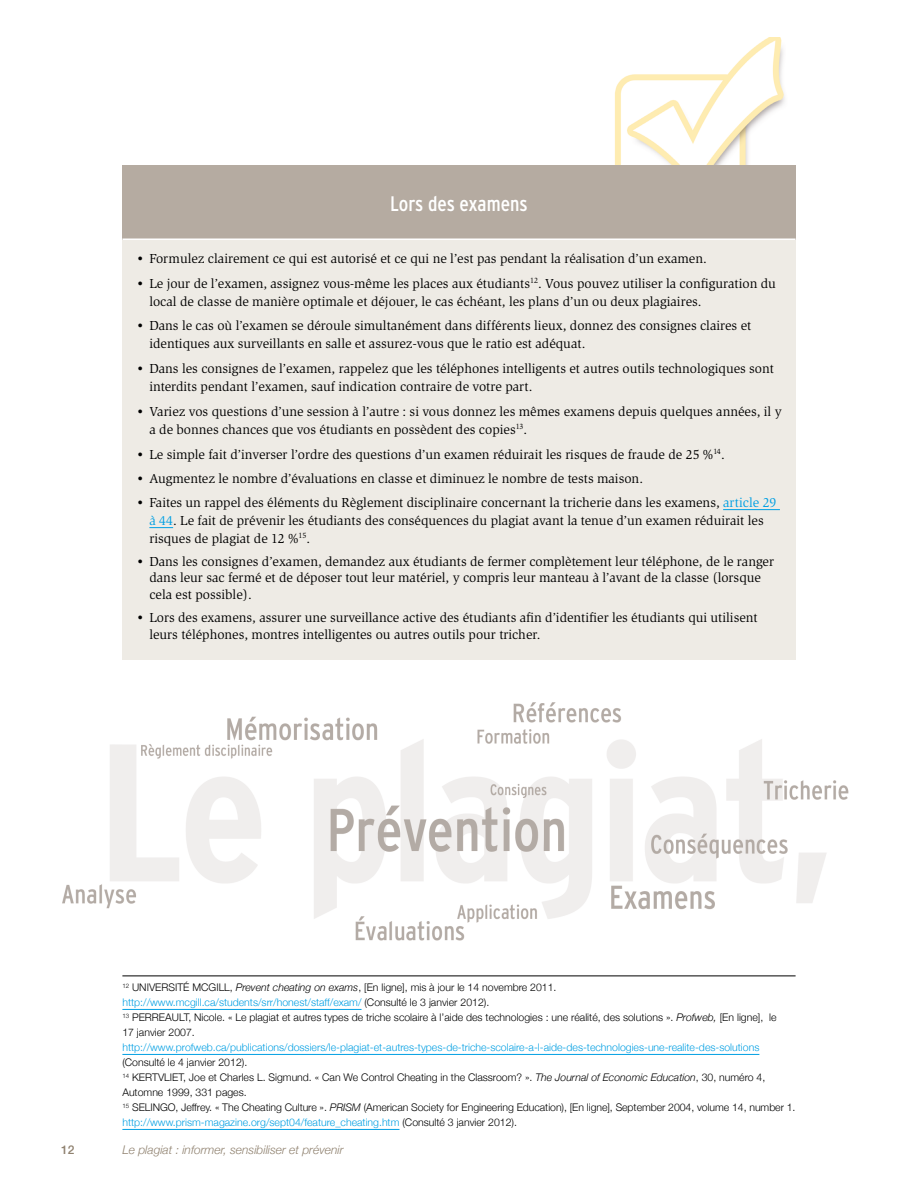
<style>
.page{position:relative;width:918px;height:1188px;background:#fff}
.page>*{position:absolute;margin:0;border:0;box-sizing:border-box;transform-origin:0 0}
.t1{font:condensed 21px "Interstate";color:#fff}
.t2{font:13.5px/18px "Slimbach ITC";color:#000}
.t3{font:italic 300 12px "Helvetica Neue";color:#908270}
.t4{font:500 12px "Helvetica Neue";color:#908270}
.t5{font:300 10.5px/15px "Helvetica Neue";color:#000}
.t6{font:300 10.5px "Helvetica Neue";color:#009fe3}
.s1{color:#009fe3}
.s2{font-style:italic}
</style>
<div class="page">
<img style="left:615px;top:37px;width:170px;height:128px">
<img style="left:62px;top:702px;width:787px;height:307px">
<hr style="left:122px;top:1009px;width:240px;height:1px;background:#009fe3">
<hr style="left:122px;top:1054px;width:637px;height:1px;background:#009fe3">
<hr style="left:122px;top:1129px;width:278px;height:1px;background:#009fe3">
<hr style="left:122px;top:976px;width:674px;height:1px;background:#000">
<div style="left:122px;top:165px;width:674px;height:495px;background:#eeebe5"></div>
<div style="left:122px;top:165px;width:674px;height:74px;background:#b5aba1"></div>
<hr style="left:122px;top:238px;width:674px;height:2px;background:#fff">
<hr style="left:723px;top:509px;width:57px;height:1px;background:#009fe3">
<svg style="left:149px;top:527px;width:24px;height:1px"></svg>
<h1 class="t1" style="left:390px;top:191px;width:139px">Lors des examens</h1>
<p class="t2" style="left:136px;top:250px;width:572px">• Formulez clairement ce qui est autorisé et ce qui ne l’est pas pendant la réalisation d’un examen.</p>
<p class="t2" style="left:149px;top:274px;width:628px;text-indent:-13px">• Le jour de l’examen, assignez vous-même les places aux étudiants<sup>12</sup>. Vous pouvez utiliser la configuration du local de classe de manière optimale et déjouer, le cas échéant, les plans d’un ou deux plagiaires.</p>
<p class="t2" style="left:149px;top:317px;width:604px;text-indent:-14px">• Dans le cas où l’examen se déroule simultanément dans différents lieux, donnez des consignes claires et identiques aux surveillants en salle et assurez-vous que le ratio est adéquat.</p>
<p class="t2" style="left:149px;top:360px;width:626px;text-indent:-14px">• Dans les consignes de l’examen, rappelez que les téléphones intelligents et autres outils technologiques sont interdits pendant l’examen, sauf indication contraire de votre part.</p>
<p class="t2" style="left:149px;top:403px;width:634px;text-indent:-14px">• Variez vos questions d’une session à l’autre : si vous donnez les mêmes examens depuis quelques années, il y a de bonnes chances que vos étudiants en possèdent des copies<sup>13</sup>.</p>
<p class="t2" style="left:136px;top:445px;width:590px">• Le simple fait d’inverser l’ordre des questions d’un examen réduirait les risques de fraude de 25 %<sup>14</sup>.</p>
<p class="t2" style="left:136px;top:470px;width:509px">• Augmentez le nombre d’évaluations en classe et diminuez le nombre de tests maison.</p>
<p class="t2" style="left:149px;top:493px;width:629px;text-indent:-14px">• Faites un rappel des éléments du Règlement disciplinaire concernant la tricherie dans les examens, <span class="s1">article 29 à 44</span>. Le fait de prévenir les étudiants des conséquences du plagiat avant la tenue d’un examen réduirait les risques de plagiat de 12 %<sup>15</sup>.</p>
<p class="t2" style="left:149px;top:553px;width:626px;line-height:16.5px;text-indent:-14px">• Dans les consignes d’examen, demandez aux étudiants de fermer complètement leur téléphone, de le ranger dans leur sac fermé et de déposer tout leur matériel, y compris leur manteau à l’avant de la classe (lorsque cela est possible).</p>
<p class="t2" style="left:149px;top:610px;width:610px;line-height:16.5px;text-indent:-14px">• Lors des examens, assurer une surveillance active des étudiants afin d’identifier les étudiants qui utilisent leurs téléphones, montres intelligentes ou autres outils pour tricher.</p>
<p class="t5" style="left:122px;top:980px;width:656px"><sup>12</sup> UNIVERSITÉ MCGILL, <span class="s2">Prevent cheating on exams</span>, [En ligne], mis à jour le 14 novembre 2011. <span class="s1">http://www.mcgill.ca/students/srr/honest/staff/exam/</span> (Consulté le 3 janvier 2012).<br><sup>13</sup> PERREAULT, Nicole. « Le plagiat et autres types de triche scolaire à l’aide des technologies : une réalité, des solutions ». <span class="s2">Profweb,</span> [En ligne], le 17 janvier 2007.</p>
<p class="t6" style="left:122px;top:1041px;width:639px">http://www.profweb.ca/publications/dossiers/le-plagiat-et-autres-types-de-triche-scolaire-a-l-aide-des-technologies-une-realite-des-solutions</p>
<p class="t5" style="left:122px;top:1055px;width:675px">(Consulté le 4 janvier 2012).<br><sup>14</sup> KERTVLIET, Joe et Charles L. Sigmund. « Can We Control Cheating in the Classroom? ». <span class="s2">The Journal of Economic Education</span>, 30, numéro 4, Automne 1999, 331 pages.<br><sup>15</sup> SELINGO, Jeffrey. « The Cheating Culture ». <span class="s2">PRISM</span> (American Society for Engineering Education), [En ligne], September 2004, volume 14, number 1. <span class="s1">http://www.prism-magazine.org/sept04/feature_cheating.htm</span> (Consulté 3 janvier 2012).</p>
<p class="t4" style="left:61px;top:1143px;width:15px">12</p>
<p class="t3" style="left:122px;top:1143px;width:223px">Le plagiat : informer, sensibiliser et prévenir</p>
</div>
